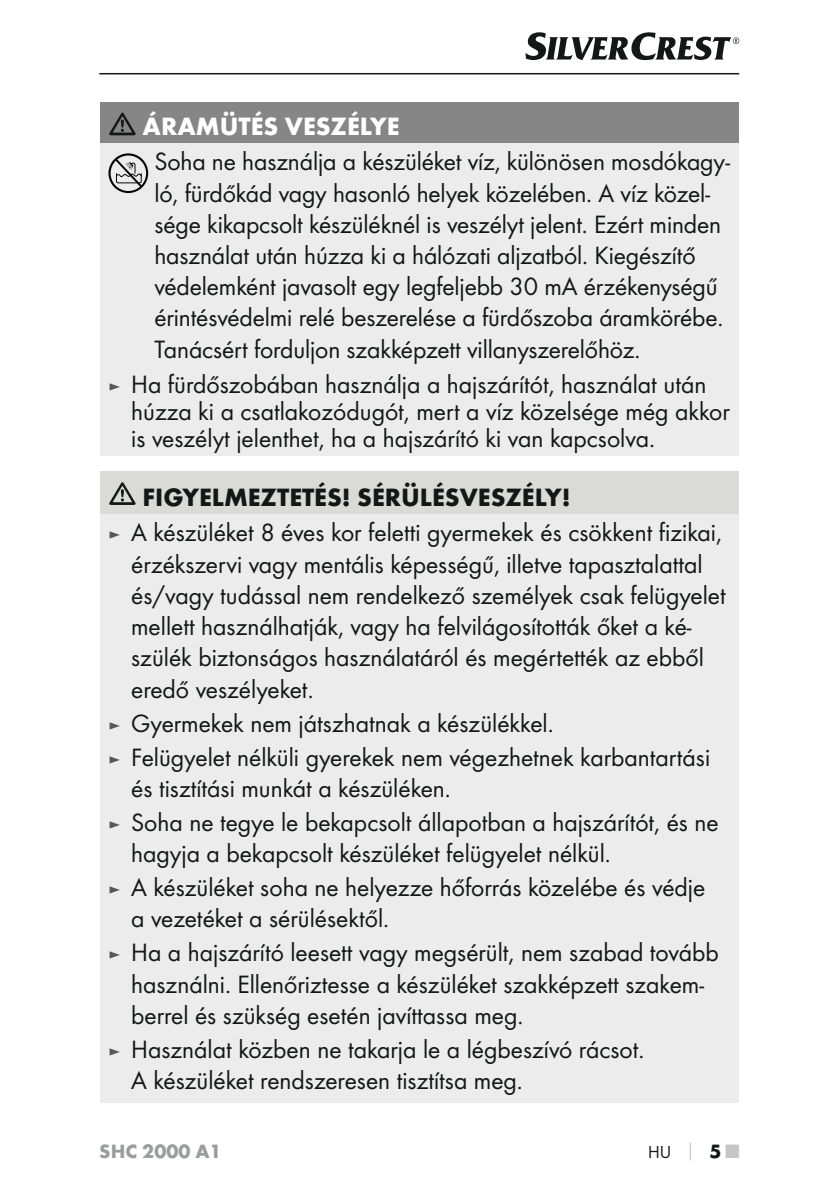
<style>
.page{position:relative;width:840px;height:1191px;background:#fff}
.page>*{position:absolute;margin:0;border:0;box-sizing:border-box;transform-origin:0 0}
.t1{font:26px/31.2px "Futura Boo";color:#151717}
.t2{font:700 26px "Futura";color:#151717}
.t3{font:700 26px "Futura";color:#fff}
.t4{font:700 20px "Futura";color:#9b9c9c}
.t5{font:18px "Futura Boo";color:#151717}
.s1{font-size:18px;color:#575755}
.s2{font-family:"Futura";font-weight:700;color:#c6c6c6}
.s3{font-family:"Futura";font-weight:700;font-size:20px}
.s4{font-family:"Futura";font-weight:700;font-size:20px;color:#c6c6c6}
</style>
<div class="page">
<hr style="left:99px;top:73px;width:639px;height:1px;background:#151717">
<svg style="left:525px;top:32px;width:213px;height:28px"></svg>
<div style="left:100px;top:102px;width:638px;height:41px;background:#878686"></div>
<div style="left:100px;top:143px;width:638px;height:312px;background:#ececec"></div>
<svg style="left:109px;top:113px;width:26px;height:22px"></svg>
<svg style="left:108px;top:153px;width:40px;height:40px"></svg>
<div style="left:100px;top:472px;width:638px;height:42px;background:#dadad9"></div>
<div style="left:100px;top:514px;width:638px;height:588px;background:#ececec"></div>
<svg style="left:109px;top:482px;width:26px;height:23px"></svg>
<p class="t3" style="left:142px;top:116px;width:258px">ÁRAMÜTÉS VESZÉLYE</p>
<p class="t1" style="left:154px;top:147px;width:577px">Soha ne használja a készüléket víz, különösen mosdókagy&shy;ló, fürdőkád vagy hasonló helyek közelében. A víz közel&shy;sége kikapcsolt készüléknél is veszélyt jelent. Ezért minden használat után húzza ki a hálózati aljzatból. Kiegészítő védelemként javasolt egy legfeljebb 30 mA érzékenységű érintésvédelmi relé beszerelése a fürdőszoba áramkörébe.<br>Tanácsért forduljon szakképzett villanyszerelőhöz.</p>
<p class="t1" style="left:131px;top:372px;width:599px;line-height:27px;text-indent:-23px"><span class="s1">►</span> Ha fürdőszobában használja a hajszárítót, használat után húzza ki a csatlakozódugót, mert a víz közelsége még akkor is veszélyt jelenthet, ha a hajszárító ki van kapcsolva.</p>
<p class="t2" style="left:142px;top:487px;width:429px">FIGYELMEZTETÉS! SÉRÜLÉSVESZÉLY!</p>
<p class="t1" style="left:131px;top:518px;width:595px;text-indent:-23px"><span class="s1">►</span> A készüléket 8 éves kor feletti gyermekek és csökkent fizikai, érzékszervi vagy mentális képességű, illetve tapasztalattal és/vagy tudással nem rendelkező személyek csak felügyelet mellett használhatják, vagy ha felvilágosították őket a ké&shy;szülék biztonságos használatáról és megértették az ebből eredő veszélyeket.</p>
<p class="t1" style="left:108px;top:707px;width:603px;line-height:34px"><span class="s1">►</span> Gyermekek nem játszhatnak a készülékkel.<br><span class="s1">►</span> Felügyelet nélküli gyerekek nem végezhetnek karbantartási</p>
<p class="t1" style="left:108px;top:772px;width:611px;line-height:34px;text-indent:23px">és tisztítási munkát a készüléken.<br><span class="s1">►</span> Soha ne tegye le bekapcsolt állapotban a hajszárítót, és ne</p>
<p class="t1" style="left:108px;top:837px;width:598px;line-height:34px;text-indent:23px">hagyja a bekapcsolt készüléket felügyelet nélkül.<br><span class="s1">►</span> A készüléket soha ne helyezze hőforrás közelébe és védje</p>
<p class="t1" style="left:108px;top:903px;width:611px;line-height:34px;text-indent:23px">a vezetéket a sérülésektől.<br><span class="s1">►</span> Ha a hajszárító leesett vagy megsérült, nem szabad tovább</p>
<p class="t1" style="left:131px;top:969px;width:574px">használni. Ellenőriztesse a készüléket szakképzett szakem&shy;berrel és szükség esetén javíttassa meg.</p>
<p class="t1" style="left:131px;top:1035px;width:514px;text-indent:-23px"><span class="s1">►</span> Használat közben ne takarja le a légbeszívó rácsot.<br>A készüléket rendszeresen tisztítsa meg.</p>
<p class="t4" style="left:99px;top:1143px;width:124px">SHC 2000 A1</p>
<p class="t5" style="left:647px;top:1143px;width:92px">HU <span class="s2">│</span> <span class="s3">5</span><span class="s4">■</span></p>
</div>
